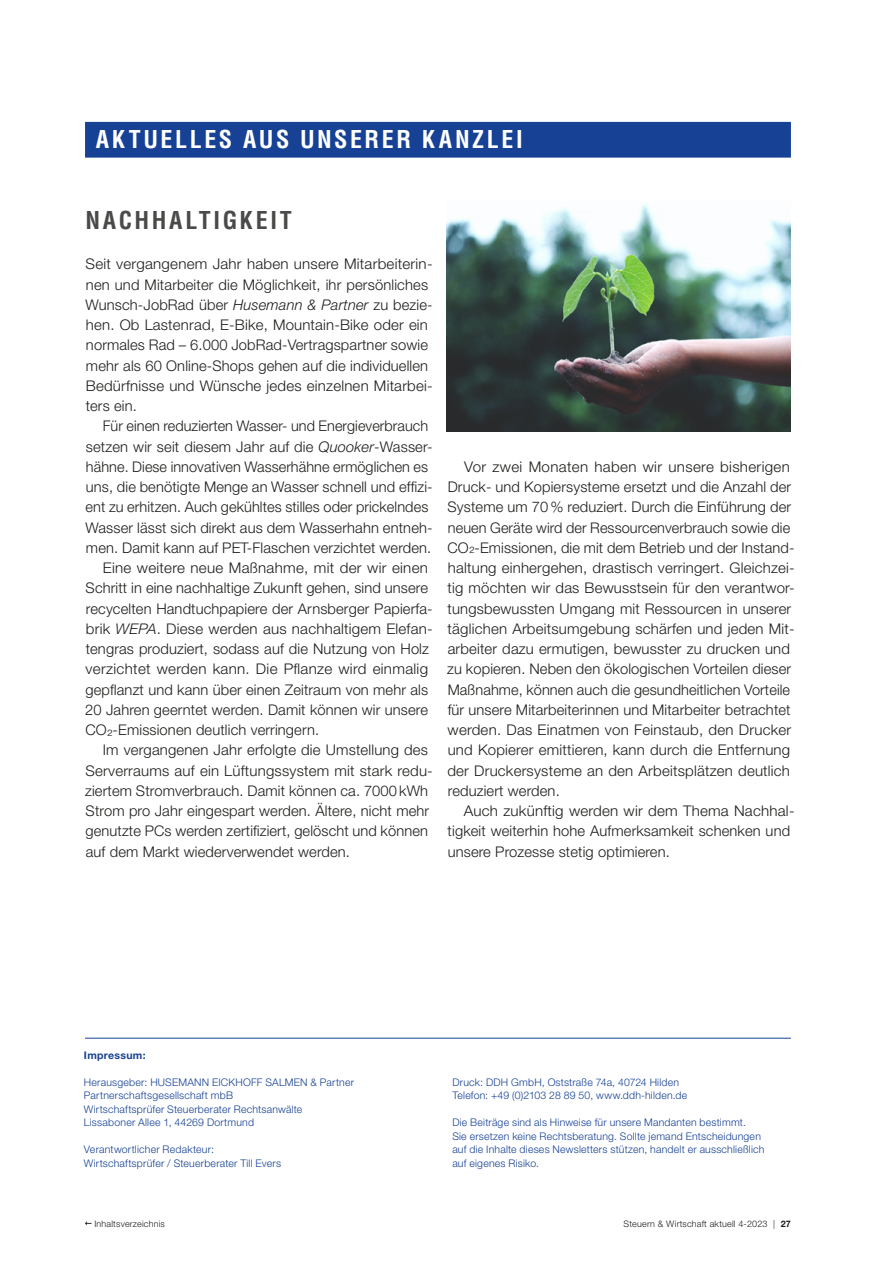
<style>
.page{position:relative;width:893px;height:1263px;background:#fff}
.page>*{position:absolute;margin:0;border:0;box-sizing:border-box;transform-origin:0 0}
.t1{font:700 condensed 24px "Helvetica LT Std";letter-spacing:.105em;color:#fff}
.t2{font:700 condensed 24px "Helvetica LT Std";letter-spacing:.105em;color:#4a4a49}
.t3{font:300 14.7px/20.2px "Helvetica Neue LT Pro";letter-spacing:.01em;color:#1d1d1b}
.t4{font:300 10.5px/13.5px "Helvetica Neue LT Pro";letter-spacing:.02em;color:#164194}
.t5{font:700 10.5px "Helvetica Neue LT Pro";letter-spacing:.03em;color:#164194}
.t6{font:300 9px "Helvetica Neue LT Pro";letter-spacing:.02em;color:#1d1d1b}
.s1{font-style:italic}
.s2{font-weight:700}
</style>
<div class="page">
<svg style="left:85px;top:1221px;width:7px;height:4px"></svg>
<div style="left:85px;top:122px;width:706px;height:36px;background:#164194"></div>
<hr style="left:85px;top:1038px;width:706px;height:1px;background:#164194">
<img style="left:446px;top:204px;width:345px;height:227px">
<h1 class="t1" style="left:96px;top:124px;width:429px">AKTUELLES AUS UNSERER KANZLEI</h1>
<h1 class="t2" style="left:85px;top:205px;width:208px">NACHHALTIGKEIT</h1>
<p class="t3" style="left:86px;top:254px;width:349px">Seit vergangenem Jahr haben unsere Mitarbeiterin&shy;nen und Mitarbeiter die Möglichkeit, ihr persönliches Wunsch-JobRad über <span class="s1">Husemann &amp; Partner</span> zu bezie&shy;hen. Ob Lastenrad, E-Bike, Mountain-Bike oder ein normales Rad – 6.000 JobRad-Vertragspartner sowie mehr als 60 Online-Shops gehen auf die individuellen Bedürfnisse und Wünsche jedes einzelnen Mitarbei&shy;ters ein.</p>
<p class="t3" style="left:103px;top:416px;width:327px">Für einen reduzierten Wasser- und Energieverbrauch</p>
<p class="t3" style="left:86px;top:436px;width:348px">setzen wir seit diesem Jahr auf die <span class="s1">Quooker</span>-Wasser-</p>
<p class="t3" style="left:86px;top:456px;width:344px">hähne. Diese innovativen Wasserhähne ermöglichen es</p>
<p class="t3" style="left:86px;top:476px;width:348px">uns, die benötigte Menge an Wasser schnell und effizi-</p>
<p class="t3" style="left:86px;top:497px;width:344px">ent zu erhitzen. Auch gekühltes stilles oder prickelndes</p>
<p class="t3" style="left:86px;top:517px;width:348px">Wasser lässt sich direkt aus dem Wasserhahn entneh-</p>
<p class="t3" style="left:86px;top:537px;width:347px">men. Damit kann auf PET-Flaschen verzichtet werden.</p>
<p class="t3" style="left:103px;top:557px;width:327px">Eine weitere neue Maßnahme, mit der wir einen</p>
<p class="t3" style="left:86px;top:578px;width:344px">Schritt in eine nachhaltige Zukunft gehen, sind unsere</p>
<p class="t3" style="left:86px;top:598px;width:348px">recycelten Handtuchpapiere der Arnsberger Papierfa-</p>
<p class="t3" style="left:86px;top:618px;width:348px">brik <span class="s1">WEPA</span>. Diese werden aus nachhaltigem Elefan-</p>
<p class="t3" style="left:86px;top:638px;width:345px">tengras produziert, sodass auf die Nutzung von Holz</p>
<p class="t3" style="left:86px;top:659px;width:344px">verzichtet werden kann. Die Pflanze wird einmalig</p>
<p class="t3" style="left:86px;top:679px;width:344px">gepflanzt und kann über einen Zeitraum von mehr als</p>
<p class="t3" style="left:85px;top:699px;width:344px">20 Jahren geerntet werden. Damit können wir unsere</p>
<p class="t3" style="left:85px;top:719px;width:235px">CO²-Emissionen deutlich verringern.</p>
<p class="t3" style="left:103px;top:740px;width:327px">Im vergangenen Jahr erfolgte die Umstellung des</p>
<p class="t3" style="left:86px;top:760px;width:349px">Serverraums auf ein Lüftungssystem mit stark redu-</p>
<p class="t3" style="left:85px;top:780px;width:344px">ziertem Stromverbrauch. Damit können ca. 7000 kWh</p>
<p class="t3" style="left:86px;top:800px;width:345px">Strom pro Jahr eingespart werden. Ältere, nicht mehr</p>
<p class="t3" style="left:86px;top:821px;width:344px">genutzte PCs werden zertifiziert, gelöscht und können</p>
<p class="t3" style="left:86px;top:841px;width:266px">auf dem Markt wiederverwendet werden.</p>
<p class="t3" style="left:447px;top:456px;width:349px;text-indent:17px">Vor zwei Monaten haben wir unsere bisherigen Druck- und Kopiersysteme ersetzt und die Anzahl der Systeme um 70% reduziert. Durch die Einführung der neuen Geräte wird der Ressourcenverbrauch sowie die CO²-Emissionen, die mit dem Betrieb und der Instand&shy;haltung einhergehen, drastisch verringert. Gleichzei&shy;tig möchten wir das Bewusstsein für den verantwor&shy;tungsbewussten Umgang mit Ressourcen in unserer täglichen Arbeitsumgebung schärfen und jeden Mit&shy;arbeiter dazu ermutigen, bewusster zu drucken und zu kopieren. Neben den ökologischen Vorteilen dieser Maßnahme, können auch die gesundheitlichen Vorteile für unsere Mitarbeiterinnen und Mitarbeiter betrachtet werden. Das Einatmen von Feinstaub, den Drucker und Kopierer emittieren, kann durch die Entfernung der Druckersysteme an den Arbeitsplätzen deutlich reduziert werden.</p>
<p class="t3" style="left:448px;top:800px;width:348px;text-indent:16px">Auch zukünftig werden wir dem Thema Nachhal&shy;tigkeit weiterhin hohe Aufmerksamkeit schenken und unsere Prozesse stetig optimieren.</p>
<p class="t5" style="left:84px;top:1048px;width:63px">Impressum:</p>
<p class="t4" style="left:84px;top:1075px;width:272px">Herausgeber: HUSEMANN EICKHOFF SALMEN &amp; Partner Partnerschaftsgesellschaft mbB<br>Wirtschaftsprüfer Steuerberater Rechtsanwälte Lissaboner Allee 1, 44269 Dortmund</p>
<p class="t4" style="left:84px;top:1142px;width:199px">Verantwortlicher Redakteur:<br>Wirtschaftsprüfer / Steuerberater Till Evers</p>
<p class="t4" style="left:452px;top:1075px;width:236px">Druck: DDH GmbH, Oststraße 74a, 40724 Hilden<br>Telefon: +49 (0)2103 28 89 50, www.ddh-hilden.de</p>
<p class="t4" style="left:452px;top:1115px;width:314px">Die Beiträge sind als Hinweise für unsere Mandanten bestimmt.<br>Sie ersetzen keine Rechtsberatung. Sollte jemand Entscheidungen auf die Inhalte dieses Newsletters stützen, handelt er ausschließlich auf eigenes Risiko.</p>
<p class="t6" style="left:94px;top:1218px;width:72px">Inhaltsverzeichnis</p>
<p class="t6" style="left:624px;top:1218px;width:169px">Steuern &amp; Wirtschaft aktuell 4-2023 | <span class="s2">27</span></p>
</div>
